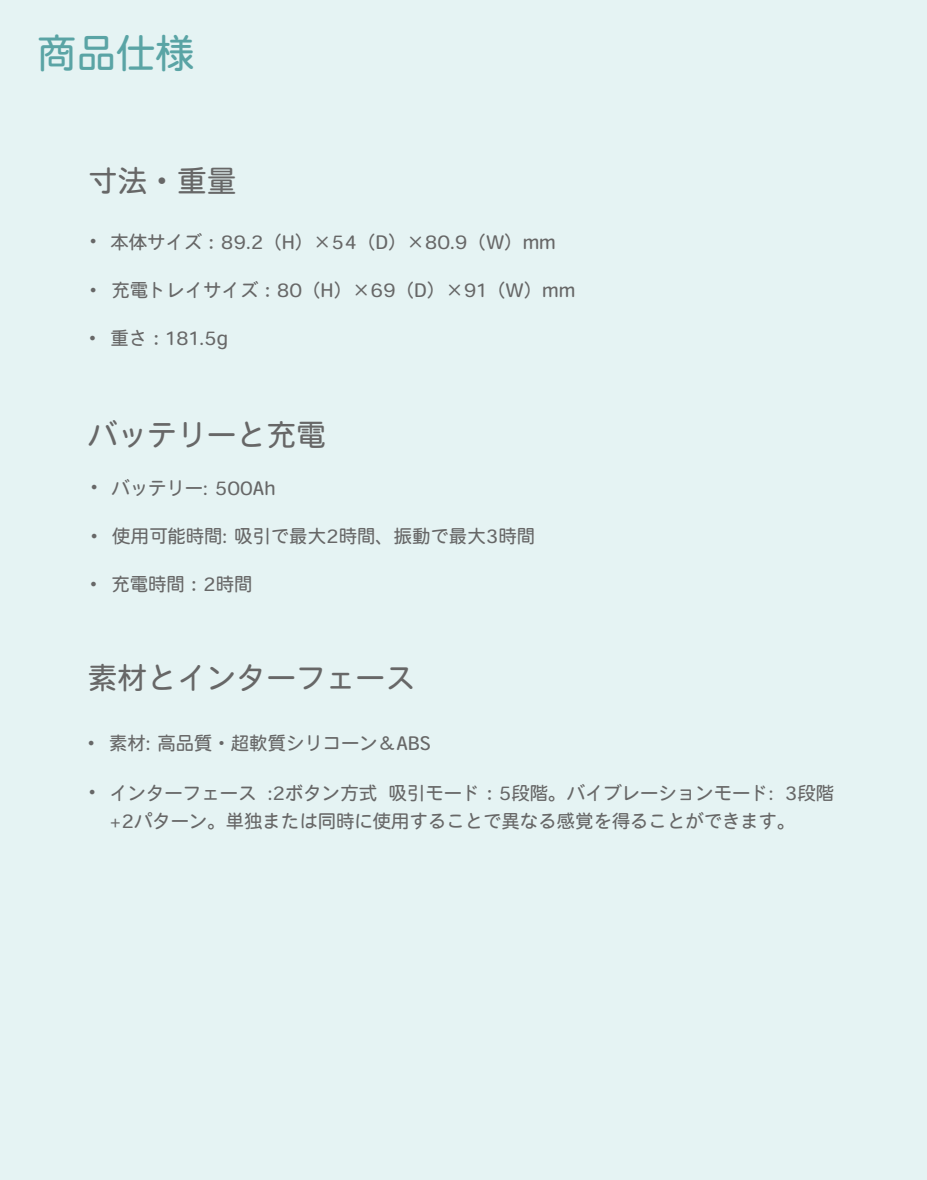
<style>
.page{position:relative;width:927px;height:1180px;background:#fff}
.page>*{position:absolute;margin:0;border:0;box-sizing:border-box;transform-origin:0 0}
.t1{font:39.38px "Heisei Maru Go Std W4";color:#5aa4a5}
.t2{font:29.75px "Heisei Maru Go Std W4";color:#676767}
.t3{font:18.38px/27.1px "Heisei Maru Go Std W4";color:#676767}
.s1{font-family:"Cezanne Pro N M";font-size:22.75px}
</style>
<div class="page">
<div style="left:0;top:0;width:927px;height:1179px;background:#e5f3f3"></div>
<h1 class="t1" style="left:37px;top:26px;width:159px">商品仕様</h1>
<h2 class="t2" style="left:88px;top:161px;width:150px">寸法・重量</h2>
<p class="t3" style="left:89px;top:229px;width:468px"><span class="s1">•</span> 本体サイズ：89.2（H）×54（D）×80.9（W）mm</p>
<p class="t3" style="left:89px;top:276px;width:488px"><span class="s1">•</span> 充電トレイサイズ：80（H）×69（D）×91（W）mm</p>
<p class="t3" style="left:88px;top:325px;width:141px"><span class="s1">•</span> 重さ：181.5g</p>
<h2 class="t2" style="left:88px;top:414px;width:240px">バッテリーと充電</h2>
<p class="t3" style="left:90px;top:475px;width:187px"><span class="s1">•</span> バッテリー: 500Ah</p>
<p class="t3" style="left:90px;top:522px;width:447px"><span class="s1">•</span> 使用可能時間: 吸引で最大2時間、振動で最大3時間</p>
<p class="t3" style="left:89px;top:571px;width:165px"><span class="s1">•</span> 充電時間：2時間</p>
<h2 class="t2" style="left:88px;top:658px;width:329px">素材とインターフェース</h2>
<p class="t3" style="left:87px;top:729px;width:345px"><span class="s1">•</span> 素材: 高品質・超軟質シリコーン＆ABS</p>
<p class="t3" style="left:109px;top:780px;width:726px;text-indent:-22px"><span class="s1">•</span> インターフェース :2ボタン方式 吸引モード：5段階。バイブレーションモード: 3段階+2パターン。単独または同時に使用することで異なる感覚を得ることができます。</p>
</div>
